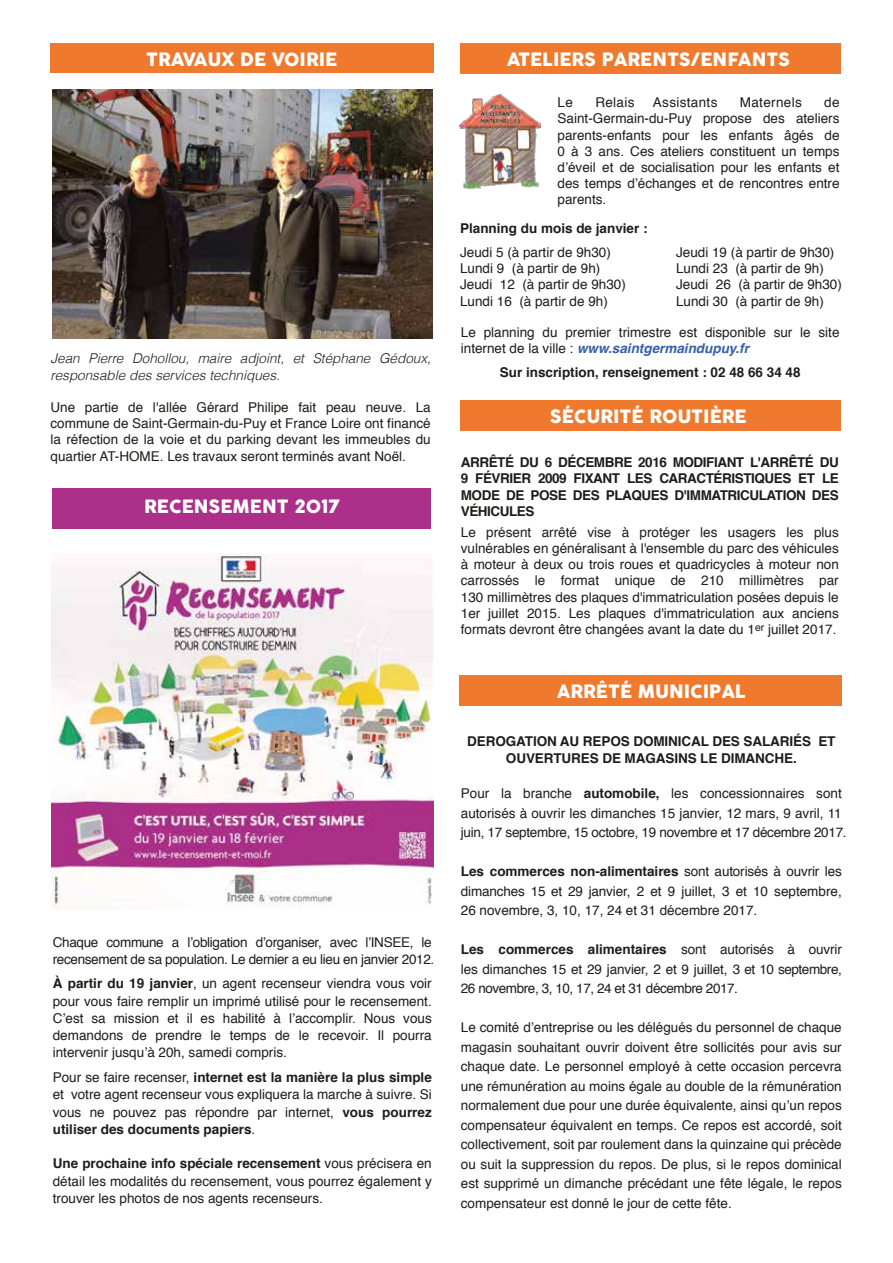
<style>
.page{position:relative;width:893px;height:1263px;background:#fff}
.page>*{position:absolute;margin:0;border:0;box-sizing:border-box;transform-origin:0 0}
.t1{font:18px "COCOGOOSE";color:#fff}
.t2{font:13.5px/16.2px "Helvetica";color:#1d1d1b;text-align:justify}
.t3{font:700 13.5px/16.2px "Helvetica";letter-spacing:-.005em;color:#1d1d1b;text-align:justify}
.t4{font:13.5px/17.2px "Helvetica";letter-spacing:-.025em;color:#1d1d1b}
.t5{font:italic 300 13.5px/16.2px "Helvetica";color:#1d1d1b}
.t6{font:13.5px "Helvetica";letter-spacing:.025em;color:#1d1d1b}
.s1{font-weight:700}
.s2{font-weight:700;font-style:italic;color:#3560aa}
</style>
<div class="page">
<div style="left:459px;top:675px;width:382px;height:31px;background:#ef7a2e"></div>
<img style="left:52px;top:89px;width:380px;height:249px">
<div style="left:50px;top:43px;width:383px;height:30px;background:#ef7a2e"></div>
<img style="left:52px;top:553px;width:382px;height:355px">
<div style="left:52px;top:488px;width:379px;height:41px;background:#ac2f89"></div>
<div style="left:460px;top:43px;width:380px;height:30px;background:#ef7a2e"></div>
<div style="left:460px;top:400px;width:381px;height:31px;background:#ef7a2e"></div>
<img style="left:460px;top:95px;width:80px;height:95px">
<h1 class="t1" style="left:146px;top:46px;width:192px">TRAVAUX DE VOIRIE</h1>
<h1 class="t1" style="left:507px;top:46px;width:285px">ATELIERS PARENTS/ENFANTS</h1>
<p class="t2" style="left:558px;top:95px;width:283px;text-indent:267px">de Saint-Germain-du-Puy propose des ateliers parents-enfants pour les enfants âgés de 0 à 3 ans. Ces ateliers constituent un temps d’éveil et de socialisation pour les enfants et des temps d’échanges et de rencontres entre parents.</p>
<p class="t2" style="left:558px;top:95px;width:17px">Le</p>
<p class="t2" style="left:595px;top:95px;width:41px">Relais</p>
<p class="t6" style="left:653px;top:92px;width:66px">Assistants</p>
<p class="t6" style="left:740px;top:92px;width:63px">Maternels</p>
<p class="t5" style="left:51px;top:350px;width:382px">Jean Pierre Dohollou, maire adjoint, et Stéphane Gédoux, responsable des services techniques.</p>
<p class="t2" style="left:51px;top:400px;width:382px">Une partie de l'allée Gérard Philipe fait peau neuve. La commune de Saint-Germain-du-Puy et France Loire ont financé la réfection de la voie et du parking devant les immeubles du quartier AT-HOME. Les travaux seront terminés avant Noël.</p>
<h1 class="t1" style="left:144px;top:493px;width:197px">RECENSEMENT 2017</h1>
<p class="t4" style="left:53px;top:934px;width:383px">Chaque commune a l’obligation d’organiser, avec l’INSEE, le recensement de sa population. Le dernier a eu lieu en janvier 2012.</p>
<p class="t2" style="left:53px;top:975px;width:380px;line-height:17.2px"><span class="s1">À partir du 19 janvier</span>, un agent recenseur viendra vous voir pour vous faire remplir un imprimé utilisé pour le recensement.<br>C’est sa mission et il es habilité à l’accomplir. Nous vous demandons de prendre le temps de le recevoir. Il pourra intervenir jusqu’à 20h, samedi compris.</p>
<p class="t2" style="left:53px;top:1069px;width:381px;line-height:17.2px">Pour se faire recenser, <span class="s1">internet est la manière la plus simple </span>et votre agent recenseur vous expliquera la marche à suivre. Si vous ne pouvez pas répondre par internet, <span class="s1">vous pourrez utiliser des documents papiers</span>.</p>
<p class="t2" style="left:53px;top:1155px;width:380px;line-height:17.2px"><span class="s1">Une prochaine info spéciale recensement</span> vous précisera en détail les modalités du recensement, vous pourrez également y trouver les photos de nos agents recenseurs.</p>
<p class="t3" style="left:460px;top:221px;width:189px">Planning du mois de janvier :</p>
<p class="t2" style="left:460px;top:244px;width:152px">Jeudi 5 (à partir de 9h30)</p>
<p class="t2" style="left:676px;top:244px;width:160px">Jeudi 19 (à partir de 9h30)</p>
<p class="t2" style="left:460px;top:261px;width:142px">Lundi 9 (à partir de 9h)</p>
<p class="t2" style="left:676px;top:261px;width:149px">Lundi 23 (à partir de 9h)</p>
<p class="t2" style="left:460px;top:277px;width:167px">Jeudi 12 (à partir de 9h30)</p>
<p class="t2" style="left:676px;top:277px;width:167px">Jeudi 26 (à partir de 9h30)</p>
<p class="t2" style="left:460px;top:293px;width:149px">Lundi 16 (à partir de 9h)</p>
<p class="t2" style="left:676px;top:293px;width:149px">Lundi 30 (à partir de 9h)</p>
<p class="t2" style="left:461px;top:324px;width:380px">Le planning du premier trimestre est disponible sur le site internet de la ville : <span class="s2">www.saintgermaindupuy.fr</span></p>
<p class="t3" style="left:500px;top:364px;width:302px">Sur inscription, renseignement : 02 48 66 34 48</p>
<h1 class="t1" style="left:550px;top:403px;width:198px">SÉCURITÉ ROUTIÈRE</h1>
<p class="t3" style="left:461px;top:455px;width:379px">ARRÊTÉ DU 6 DÉCEMBRE 2016 MODIFIANT L'ARRÊTÉ DU 9 FÉVRIER 2009 FIXANT LES CARACTÉRISTIQUES ET LE MODE DE POSE DES PLAQUES D'IMMATRICULATION DES VÉHICULES</p>
<p class="t2" style="left:461px;top:524px;width:379px">Le présent arrêté vise à protéger les usagers les plus vulnérables en généralisant à l'ensemble du parc des véhicules à moteur à deux ou trois roues et quadricycles à moteur non carrossés le format unique de 210 millimètres par 130 millimètres des plaques d'immatriculation posées depuis le 1er juillet 2015. Les plaques d'immatriculation aux anciens formats devront être changées avant la date du 1<sup>er</sup> juillet 2017.</p>
<h1 class="t1" style="left:557px;top:677px;width:190px">ARRÊTÉ MUNICIPAL</h1>
<p class="t3" style="left:467px;top:734px;width:370px;text-align:center">DEROGATION AU REPOS DOMINICAL DES SALARIÉS ET<br>OUVERTURES DE MAGASINS LE DIMANCHE.</p>
<p class="t2" style="left:461px;top:784px;width:387px;line-height:19.5px;text-align:left">Pour la branche <span class="s1">automobile,</span> les concessionnaires sont autorisés à ouvrir les dimanches 15 janvier, 12 mars, 9 avril, 11 juin, 17 septembre, 15 octobre, 19 novembre et 17 décembre 2017.</p>
<p class="t2" style="left:461px;top:862px;width:382px;line-height:19.5px"><span class="s1">Les commerces non-alimentaires</span> sont autorisés à ouvrir les dimanches 15 et 29 janvier, 2 et 9 juillet, 3 et 10 septembre, 26 novembre, 3, 10, 17, 24 et 31 décembre 2017.</p>
<p class="t2" style="left:461px;top:940px;width:383px;line-height:19.5px"><span class="s1">Les commerces alimentaires</span> sont autorisés à ouvrir les dimanches 15 et 29 janvier, 2 et 9 juillet, 3 et 10 septembre, 26 novembre, 3, 10, 17, 24 et 31 décembre 2017.</p>
<p class="t2" style="left:461px;top:1018px;width:382px;line-height:19.5px">Le comité d’entreprise ou les délégués du personnel de chaque magasin souhaitant ouvrir doivent être sollicités pour avis sur chaque date. Le personnel employé à cette occasion percevra une rémunération au moins égale au double de la rémunération normalement due pour une durée équivalente, ainsi qu’un repos compensateur équivalent en temps. Ce repos est accordé, soit collectivement, soit par roulement dans la quinzaine qui précède ou suit la suppression du repos. De plus, si le repos dominical est supprimé un dimanche précédant une fête légale, le repos compensateur est donné le jour de cette fête.</p>
</div>
